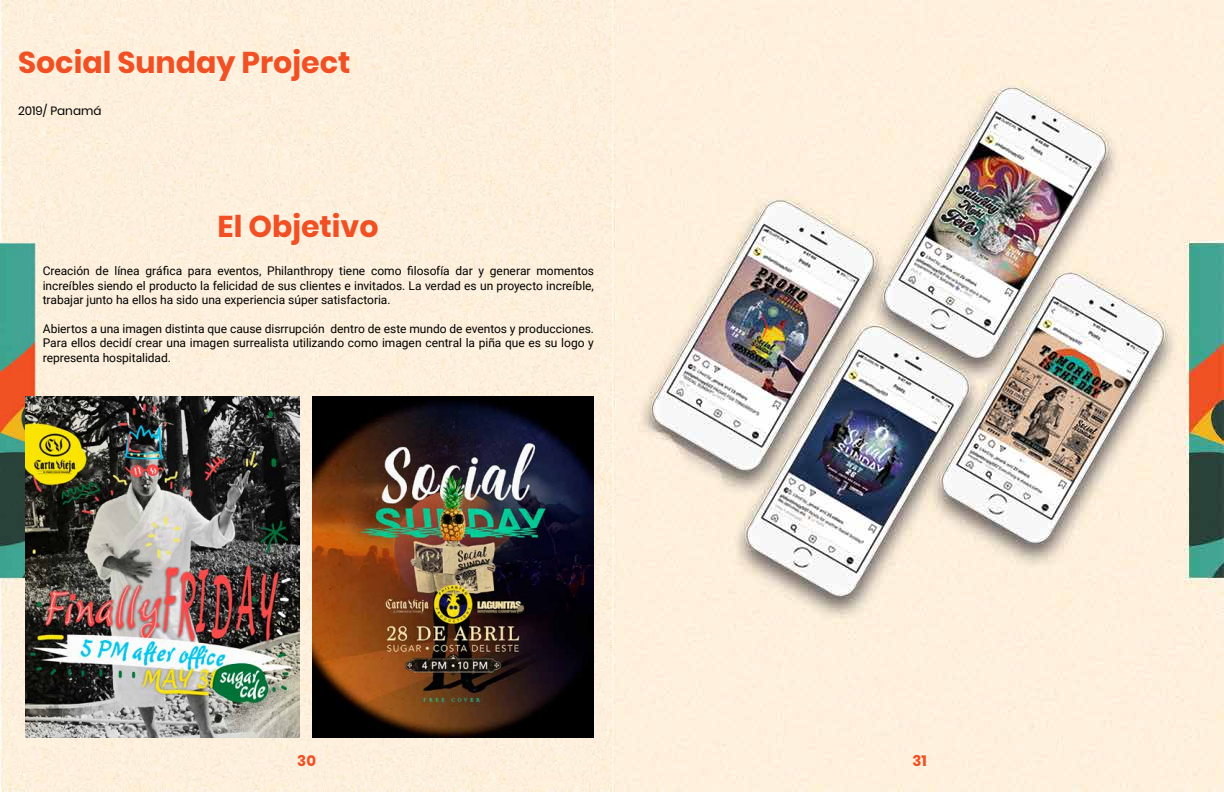
<style>
.page{position:relative;width:1224px;height:792px;background:#fff}
.page>*{position:absolute;margin:0;border:0;box-sizing:border-box;transform-origin:0 0}
.t1{font:700 30px "Poppins";color:#f05023}
.t2{font:700 15px "Poppins";color:#f05023}
.t3{font:12px/14.4px "Roboto";letter-spacing:-.005em;color:#000;text-align:justify}
.t4{font:12px "Poppins";color:#000}
</style>
<div class="page">
<img style="left:612px;top:0;width:612px;height:792px">
<div style="left:0;top:0;width:612px;height:792px;background:#fef0dd"></div>
<img style="left:26px;top:396px;width:274px;height:342px">
<img style="left:312px;top:396px;width:282px;height:342px">
<h1 class="t1" style="left:18px;top:45px;width:334px">Social Sunday Project</h1>
<p class="t4" style="left:18px;top:104px;width:85px">2019/ Panamá</p>
<h1 class="t1" style="left:218px;top:209px;width:163px">El Objetivo</h1>
<p class="t3" style="left:43px;top:263px;width:553px">Creación de línea gráfica para eventos, Philanthropy tiene como filosofía dar y generar momentos increíbles siendo el producto la felicidad de sus clientes e invitados. La verdad es un proyecto increíble, trabajar junto ha ellos ha sido una experiencia súper satisfactoria.</p>
<p class="t3" style="left:43px;top:321px;width:553px">Abiertos a una imagen distinta que cause disrrupción dentro de este mundo de eventos y producciones.<br>Para ellos decidí crear una imagen surrealista utilizando como imagen central la piña que es su logo y representa hospitalidad.</p>
<p class="t2" style="left:297px;top:752px;width:20px">30</p>
<p class="t2" style="left:912px;top:752px;width:16px">31</p>
</div>
